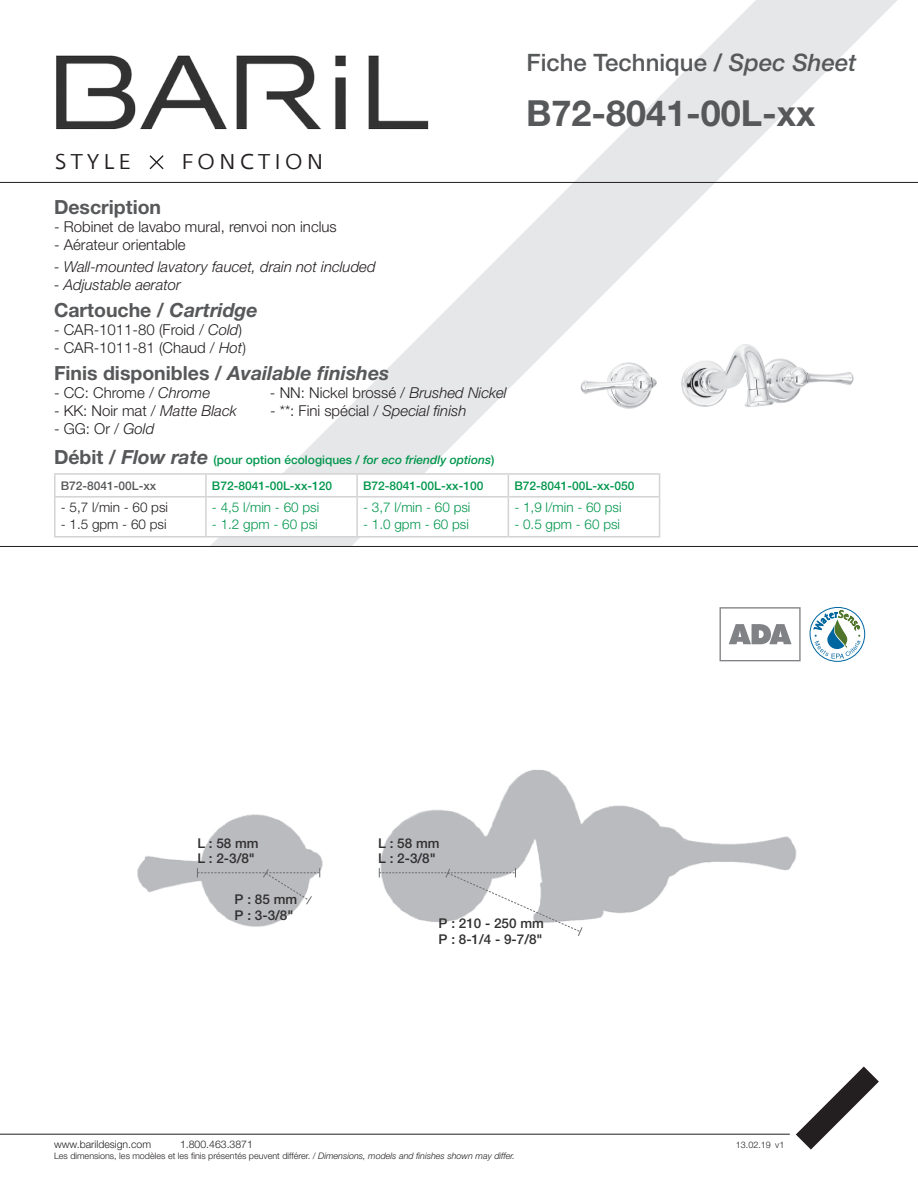
<style>
.page{position:relative;width:918px;height:1188px;background:#fff}
.page>*{position:absolute;margin:0;border:0;box-sizing:border-box;transform-origin:0 0}
.t1{font:700 36px "Helvetica Neue LT Std";color:#57585a}
.t2{font:500 24px "Helvetica Neue LT Std";color:#57585a}
.t3{font:21.3px "Fedra Sans Greek Book TF";letter-spacing:.2em;color:#231f20}
.t4{font:700 19.5px "Helvetica Neue LT Std";color:#57585a}
.t5{font:300 15px "Helvetica Neue LT Std";color:#231f20}
.t6{font:italic 300 15px "Helvetica Neue LT Std";color:#231f20}
.t7{font:300 13.5px "Helvetica Neue LT Std";color:#00964c}
.t8{font:500 13.5px/15.3px "Helvetica Neue LT Std";color:#312f30}
.t9{font:300 13.5px "Helvetica Neue LT Std";color:#231f20}
.t10{font:500 12px "Helvetica Neue LT Std";color:#00964c}
.t11{font:500 12px "Helvetica Neue LT Std";color:#57585a}
.t12{font:300 10.5px "Helvetica Neue LT Std";color:#231f20}
.t13{font:300 9px "Helvetica Neue LT Std";color:#231f20}
.s1{font-style:italic}
.s2{font-weight:700;font-size:19.5px;color:#57585a}
.s3{font-weight:700;font-style:italic;font-size:19.5px;color:#57585a}
</style>
<div class="page">
<img style="left:54px;top:55px;width:156px;height:127px">
<svg style="left:148px;top:154px;width:17px;height:17px"></svg>
<hr style="left:0;top:1134px;width:790px;height:1px;background:#231f20">
<svg style="left:796px;top:1066px;width:83px;height:84px"></svg>
<svg style="left:210px;top:0;width:688px;height:546px"></svg>
<img style="left:137px;top:769px;width:660px;height:158px">
<svg style="left:197px;top:868px;width:123px;height:37px;background:#c0c1c4"></svg>
<svg style="left:379px;top:868px;width:204px;height:68px"></svg>
<img style="left:555px;top:311px;width:309px;height:144px">
<svg style="left:809px;top:607px;width:56px;height:55px"></svg>
<svg style="left:720px;top:607px;width:81px;height:54px"></svg>
<hr style="left:0;top:182px;width:918px;height:1px;background:#231f20">
<hr style="left:0;top:546px;width:918px;height:1px;background:#231f20">
<hr style="left:54px;top:473px;width:152px;height:2px;background:#d2d3d2">
<hr style="left:54px;top:475px;width:2px;height:21px;background:#d2d3d2">
<hr style="left:206px;top:473px;width:151px;height:2px;background:#d2d3d2">
<hr style="left:357px;top:473px;width:151px;height:2px;background:#d2d3d2">
<hr style="left:508px;top:473px;width:152px;height:2px;background:#d2d3d2">
<svg style="left:55px;top:474px;width:605px;height:62px"></svg>
<hr style="left:54px;top:496px;width:152px;height:2px;background:#d2d3d2">
<hr style="left:54px;top:498px;width:2px;height:38px;background:#d2d3d2">
<hr style="left:206px;top:496px;width:151px;height:2px;background:#d2d3d2">
<hr style="left:205px;top:498px;width:2px;height:38px;background:#d2d3d2">
<hr style="left:357px;top:496px;width:151px;height:2px;background:#d2d3d2">
<hr style="left:356px;top:498px;width:2px;height:38px;background:#d2d3d2">
<hr style="left:508px;top:496px;width:152px;height:2px;background:#d2d3d2">
<hr style="left:508px;top:498px;width:1px;height:38px;background:#d2d3d2">
<hr style="left:659px;top:498px;width:1px;height:38px;background:#d2d3d2">
<hr style="left:54px;top:536px;width:152px;height:2px;background:#d2d3d2">
<hr style="left:206px;top:536px;width:151px;height:2px;background:#d2d3d2">
<hr style="left:357px;top:536px;width:151px;height:2px;background:#d2d3d2">
<hr style="left:508px;top:536px;width:152px;height:2px;background:#d2d3d2">
<p class="t2" style="left:526px;top:48px;width:331px">Fiche Technique / <span class="s1">Spec Sheet</span></p>
<h3 class="t3" style="left:55px;top:151px;width:77px">STYLE</h3>
<h3 class="t3" style="left:181px;top:151px;width:144px">FONCTION</h3>
<p class="t1" style="left:526px;top:91px;width:291px">B72-8041-00L-xx</p>
<p class="t4" style="left:54px;top:195px;width:109px">Description</p>
<p class="t5" style="left:54px;top:217px;width:284px">- Robinet de lavabo mural, renvoi non inclus</p>
<p class="t5" style="left:54px;top:235px;width:133px">- Aérateur orientable</p>
<p class="t6" style="left:54px;top:258px;width:323px">- Wall-mounted lavatory faucet, drain not included</p>
<p class="t6" style="left:54px;top:276px;width:128px">- Adjustable aerator</p>
<p class="t4" style="left:54px;top:298px;width:205px">Cartouche / <span class="s1">Cartridge</span></p>
<p class="t5" style="left:54px;top:321px;width:190px">- CAR-1011-80 (Froid / <span class="s1">Cold</span>)</p>
<p class="t5" style="left:54px;top:339px;width:194px">- CAR-1011-81 (Chaud / <span class="s1">Hot</span>)</p>
<p class="t4" style="left:54px;top:361px;width:337px">Finis disponibles / <span class="s1">Available finishes</span></p>
<p class="t5" style="left:54px;top:384px;width:158px">- CC: Chrome / <span class="s1">Chrome</span></p>
<p class="t5" style="left:270px;top:384px;width:238px">- NN: Nickel brossé / <span class="s1">Brushed Nickel</span></p>
<p class="t5" style="left:54px;top:402px;width:184px">- KK: Noir mat / <span class="s1">Matte Black</span></p>
<p class="t5" style="left:270px;top:402px;width:198px">- **: Fini spécial / <span class="s1">Special finish</span></p>
<p class="t5" style="left:54px;top:420px;width:102px">- GG: Or / <span class="s1">Gold</span></p>
<p class="t10" style="left:54px;top:453px;width:442px"><span class="s2">Débit /</span> <span class="s3">Flow rate</span> (pour option écologiques / <span class="s1">for eco friendly options</span>)</p>
<p class="t11" style="left:61px;top:478px;width:97px">B72-8041-00L-xx</p>
<p class="t10" style="left:212px;top:478px;width:122px">B72-8041-00L-xx-120</p>
<p class="t10" style="left:363px;top:478px;width:122px">B72-8041-00L-xx-100</p>
<p class="t10" style="left:514px;top:478px;width:122px">B72-8041-00L-xx-050</p>
<p class="t9" style="left:61px;top:499px;width:109px">- 5,7 l/min - 60 psi</p>
<p class="t9" style="left:61px;top:516px;width:107px">- 1.5 gpm - 60 psi</p>
<p class="t7" style="left:212px;top:499px;width:109px">- 4,5 l/min - 60 psi</p>
<p class="t7" style="left:212px;top:516px;width:107px">- 1.2 gpm - 60 psi</p>
<p class="t7" style="left:363px;top:499px;width:109px">- 3,7 l/min - 60 psi</p>
<p class="t7" style="left:363px;top:516px;width:107px">- 1.0 gpm - 60 psi</p>
<p class="t7" style="left:514px;top:499px;width:109px">- 1,9 l/min - 60 psi</p>
<p class="t7" style="left:514px;top:516px;width:107px">- 0.5 gpm - 60 psi</p>
<p class="t8" style="left:197px;top:835px;width:63px">L : 58 mm<br>L : 2-3/8"</p>
<p class="t8" style="left:235px;top:892px;width:64px">P : 85 mm<br>P : 3-3/8"</p>
<p class="t8" style="left:378px;top:835px;width:63px">L : 58 mm<br>L : 2-3/8"</p>
<p class="t8" style="left:439px;top:916px;width:107px">P : 210 - 250 mm<br>P : 8-1/4 - 9-7/8"</p>
<p class="t12" style="left:54px;top:1138px;width:99px">www.barildesign.com</p>
<p class="t12" style="left:180px;top:1138px;width:74px">1.800.463.3871</p>
<p class="t13" style="left:736px;top:1139px;width:37px">13.02.19</p>
<p class="t13" style="left:54px;top:1150px;width:463px">Les dimensions, les modèles et les finis présentés peuvent différer. / <span class="s1">Dimensions, models and finishes shown may differ.</span></p>
<p class="t13" style="left:775px;top:1140px;width:11px">v1</p>
</div>
